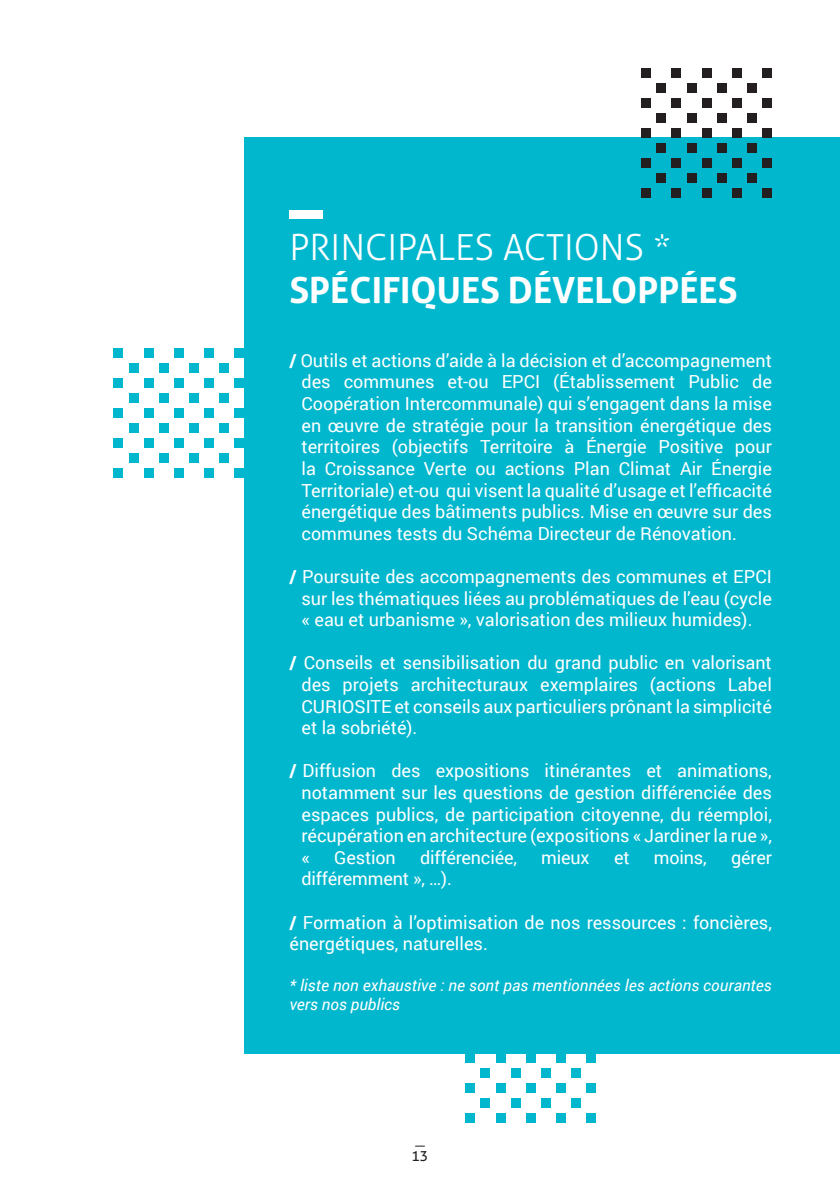
<style>
.page{position:relative;width:840px;height:1191px;background:#fff}
.page>*{position:absolute;margin:0;border:0;box-sizing:border-box;transform-origin:0 0}
.t1{font:700 36px "Aller";color:#fff}
.t2{font:300 36px "Aller";color:#fff}
.t3{font:18px/21.6px "Roboto";color:#fff;text-align:justify}
.t4{font:italic 16px/19.2px "Roboto";color:#fff}
.t5{font:14px "Aller";color:#231f20}
.s1{font-weight:700}
</style>
<div class="page">
<div style="left:480px;top:1067px;width:10px;height:10px;background:#00b7ce"></div>
<div style="left:510px;top:1067px;width:10px;height:10px;background:#00b7ce"></div>
<div style="left:540px;top:1067px;width:10px;height:10px;background:#00b7ce"></div>
<div style="left:570px;top:1067px;width:10px;height:10px;background:#00b7ce"></div>
<div style="left:480px;top:1098px;width:10px;height:9px;background:#00b7ce"></div>
<div style="left:510px;top:1098px;width:10px;height:9px;background:#00b7ce"></div>
<div style="left:540px;top:1098px;width:10px;height:9px;background:#00b7ce"></div>
<div style="left:570px;top:1098px;width:10px;height:9px;background:#00b7ce"></div>
<div style="left:465px;top:1052px;width:10px;height:10px;background:#00b7ce"></div>
<div style="left:495px;top:1052px;width:10px;height:10px;background:#00b7ce"></div>
<div style="left:525px;top:1052px;width:10px;height:10px;background:#00b7ce"></div>
<div style="left:555px;top:1052px;width:10px;height:10px;background:#00b7ce"></div>
<div style="left:585px;top:1052px;width:10px;height:10px;background:#00b7ce"></div>
<div style="left:465px;top:1083px;width:10px;height:9px;background:#00b7ce"></div>
<div style="left:495px;top:1083px;width:10px;height:9px;background:#00b7ce"></div>
<div style="left:525px;top:1083px;width:10px;height:9px;background:#00b7ce"></div>
<div style="left:555px;top:1083px;width:10px;height:9px;background:#00b7ce"></div>
<div style="left:585px;top:1083px;width:10px;height:9px;background:#00b7ce"></div>
<div style="left:465px;top:1113px;width:10px;height:10px;background:#00b7ce"></div>
<div style="left:495px;top:1113px;width:10px;height:10px;background:#00b7ce"></div>
<div style="left:525px;top:1113px;width:10px;height:10px;background:#00b7ce"></div>
<div style="left:555px;top:1113px;width:10px;height:10px;background:#00b7ce"></div>
<div style="left:585px;top:1113px;width:10px;height:10px;background:#00b7ce"></div>
<div style="left:113px;top:348px;width:10px;height:10px;background:#00b7ce"></div>
<div style="left:143px;top:348px;width:10px;height:10px;background:#00b7ce"></div>
<div style="left:174px;top:348px;width:10px;height:10px;background:#00b7ce"></div>
<div style="left:204px;top:348px;width:10px;height:10px;background:#00b7ce"></div>
<div style="left:234px;top:348px;width:10px;height:10px;background:#00b7ce"></div>
<div style="left:113px;top:378px;width:10px;height:10px;background:#00b7ce"></div>
<div style="left:128px;top:363px;width:10px;height:10px;background:#00b7ce"></div>
<div style="left:159px;top:363px;width:10px;height:10px;background:#00b7ce"></div>
<div style="left:189px;top:363px;width:10px;height:10px;background:#00b7ce"></div>
<div style="left:219px;top:363px;width:10px;height:10px;background:#00b7ce"></div>
<div style="left:128px;top:393px;width:10px;height:10px;background:#00b7ce"></div>
<div style="left:159px;top:393px;width:10px;height:10px;background:#00b7ce"></div>
<div style="left:189px;top:393px;width:10px;height:10px;background:#00b7ce"></div>
<div style="left:219px;top:393px;width:10px;height:10px;background:#00b7ce"></div>
<div style="left:128px;top:423px;width:10px;height:10px;background:#00b7ce"></div>
<div style="left:159px;top:423px;width:10px;height:10px;background:#00b7ce"></div>
<div style="left:189px;top:423px;width:10px;height:10px;background:#00b7ce"></div>
<div style="left:219px;top:423px;width:10px;height:10px;background:#00b7ce"></div>
<div style="left:128px;top:453px;width:10px;height:10px;background:#00b7ce"></div>
<div style="left:159px;top:453px;width:10px;height:10px;background:#00b7ce"></div>
<div style="left:189px;top:453px;width:10px;height:10px;background:#00b7ce"></div>
<div style="left:219px;top:453px;width:10px;height:10px;background:#00b7ce"></div>
<div style="left:143px;top:378px;width:10px;height:10px;background:#00b7ce"></div>
<div style="left:174px;top:378px;width:10px;height:10px;background:#00b7ce"></div>
<div style="left:204px;top:378px;width:10px;height:10px;background:#00b7ce"></div>
<div style="left:234px;top:378px;width:10px;height:10px;background:#00b7ce"></div>
<div style="left:113px;top:408px;width:10px;height:10px;background:#00b7ce"></div>
<div style="left:143px;top:408px;width:10px;height:10px;background:#00b7ce"></div>
<div style="left:174px;top:408px;width:10px;height:10px;background:#00b7ce"></div>
<div style="left:204px;top:408px;width:10px;height:10px;background:#00b7ce"></div>
<div style="left:234px;top:408px;width:10px;height:10px;background:#00b7ce"></div>
<div style="left:113px;top:438px;width:10px;height:10px;background:#00b7ce"></div>
<div style="left:143px;top:438px;width:10px;height:10px;background:#00b7ce"></div>
<div style="left:174px;top:438px;width:10px;height:10px;background:#00b7ce"></div>
<div style="left:204px;top:438px;width:10px;height:10px;background:#00b7ce"></div>
<div style="left:234px;top:438px;width:10px;height:10px;background:#00b7ce"></div>
<div style="left:113px;top:468px;width:10px;height:10px;background:#00b7ce"></div>
<div style="left:143px;top:468px;width:10px;height:10px;background:#00b7ce"></div>
<div style="left:174px;top:468px;width:10px;height:10px;background:#00b7ce"></div>
<div style="left:204px;top:468px;width:10px;height:10px;background:#00b7ce"></div>
<div style="left:234px;top:468px;width:10px;height:10px;background:#00b7ce"></div>
<div style="left:244px;top:137px;width:595px;height:916px;background:#00b7ce"></div>
<div style="left:289px;top:210px;width:34px;height:8px;background:#fff"></div>
<div style="left:641px;top:68px;width:10px;height:10px;background:#231f20"></div>
<div style="left:671px;top:68px;width:10px;height:10px;background:#231f20"></div>
<div style="left:701px;top:68px;width:10px;height:10px;background:#231f20"></div>
<div style="left:731px;top:68px;width:10px;height:10px;background:#231f20"></div>
<div style="left:761px;top:68px;width:10px;height:10px;background:#231f20"></div>
<div style="left:641px;top:98px;width:10px;height:10px;background:#231f20"></div>
<div style="left:656px;top:83px;width:10px;height:10px;background:#231f20"></div>
<div style="left:686px;top:83px;width:10px;height:10px;background:#231f20"></div>
<div style="left:716px;top:83px;width:10px;height:10px;background:#231f20"></div>
<div style="left:746px;top:83px;width:10px;height:10px;background:#231f20"></div>
<div style="left:656px;top:113px;width:10px;height:10px;background:#231f20"></div>
<div style="left:686px;top:113px;width:10px;height:10px;background:#231f20"></div>
<div style="left:716px;top:113px;width:10px;height:10px;background:#231f20"></div>
<div style="left:746px;top:113px;width:10px;height:10px;background:#231f20"></div>
<div style="left:656px;top:143px;width:10px;height:10px;background:#231f20"></div>
<div style="left:686px;top:143px;width:10px;height:10px;background:#231f20"></div>
<div style="left:716px;top:143px;width:10px;height:10px;background:#231f20"></div>
<div style="left:746px;top:143px;width:10px;height:10px;background:#231f20"></div>
<div style="left:656px;top:173px;width:10px;height:10px;background:#231f20"></div>
<div style="left:686px;top:173px;width:10px;height:10px;background:#231f20"></div>
<div style="left:716px;top:173px;width:10px;height:10px;background:#231f20"></div>
<div style="left:746px;top:173px;width:10px;height:10px;background:#231f20"></div>
<div style="left:671px;top:98px;width:10px;height:10px;background:#231f20"></div>
<div style="left:701px;top:98px;width:10px;height:10px;background:#231f20"></div>
<div style="left:731px;top:98px;width:10px;height:10px;background:#231f20"></div>
<div style="left:761px;top:98px;width:10px;height:10px;background:#231f20"></div>
<div style="left:641px;top:128px;width:10px;height:10px;background:#231f20"></div>
<div style="left:671px;top:128px;width:10px;height:10px;background:#231f20"></div>
<div style="left:701px;top:128px;width:10px;height:10px;background:#231f20"></div>
<div style="left:731px;top:128px;width:10px;height:10px;background:#231f20"></div>
<div style="left:761px;top:128px;width:10px;height:10px;background:#231f20"></div>
<div style="left:641px;top:158px;width:10px;height:10px;background:#231f20"></div>
<div style="left:671px;top:158px;width:10px;height:10px;background:#231f20"></div>
<div style="left:701px;top:158px;width:10px;height:10px;background:#231f20"></div>
<div style="left:731px;top:158px;width:10px;height:10px;background:#231f20"></div>
<div style="left:761px;top:158px;width:10px;height:10px;background:#231f20"></div>
<div style="left:641px;top:188px;width:10px;height:10px;background:#231f20"></div>
<div style="left:671px;top:188px;width:10px;height:10px;background:#231f20"></div>
<div style="left:701px;top:188px;width:10px;height:10px;background:#231f20"></div>
<div style="left:731px;top:188px;width:10px;height:10px;background:#231f20"></div>
<div style="left:761px;top:188px;width:10px;height:10px;background:#231f20"></div>
<h1 class="t2" style="left:289px;top:225px;width:382px">PRINCIPALES ACTIONS *</h1>
<h1 class="t1" style="left:289px;top:268px;width:449px">SPÉCIFIQUES DÉVELOPPÉES</h1>
<p class="t3" style="left:301px;top:349px;width:471px;text-indent:-12px"><span class="s1">/</span> Outils et actions d’aide à la décision et d’accompagnement des communes et-ou EPCI (Établissement Public de Coopération Intercommunale) qui s’engagent dans la mise en œuvre de stratégie pour la transition énergétique des territoires (objectifs Territoire à Énergie Positive pour la Croissance Verte ou actions Plan Climat Air Énergie Territoriale) et-ou qui visent la qualité d’usage et l’efficacité énergétique des bâtiments publics. Mise en œuvre sur des communes tests du Schéma Directeur de Rénovation.</p>
<p class="t3" style="left:301px;top:565px;width:471px;text-indent:-12px"><span class="s1">/</span> Poursuite des accompagnements des communes et EPCI sur les thématiques liées au problématiques de l’eau (cycle « eau et urbanisme », valorisation des milieux humides).</p>
<p class="t3" style="left:301px;top:651px;width:471px;text-indent:-12px"><span class="s1">/</span> Conseils et sensibilisation du grand public en valorisant des projets architecturaux exemplaires (actions Label CURIOSITE et conseils aux particuliers prônant la simplicité et la sobriété).</p>
<p class="t3" style="left:301px;top:759px;width:471px;text-indent:-12px"><span class="s1">/</span> Diffusion des expositions itinérantes et animations, notamment sur les questions de gestion différenciée des espaces publics, de participation citoyenne, du réemploi, récupération en architecture (expositions « Jardiner la rue », «</p>
<p class="t3" style="left:334px;top:846px;width:63px">Gestion</p>
<p class="t3" style="left:420px;top:846px;width:98px">différenciée,</p>
<p class="t3" style="left:541px;top:846px;width:50px">mieux</p>
<p class="t3" style="left:613px;top:846px;width:17px">et</p>
<p class="t3" style="left:653px;top:846px;width:54px">moins,</p>
<p class="t3" style="left:730px;top:846px;width:42px">gérer</p>
<p class="t3" style="left:301px;top:867px;width:152px">différemment », …).</p>
<p class="t3" style="left:289px;top:910px;width:483px"><span class="s1">/</span> Formation à l’optimisation de nos ressources : foncières, énergétiques, naturelles.</p>
<p class="t4" style="left:289px;top:975px;width:483px">* liste non exhaustive : ne sont pas mentionnées les actions courantes vers nos publics</p>
<p class="t5" style="left:411px;top:1147px;width:18px">13</p>
</div>
